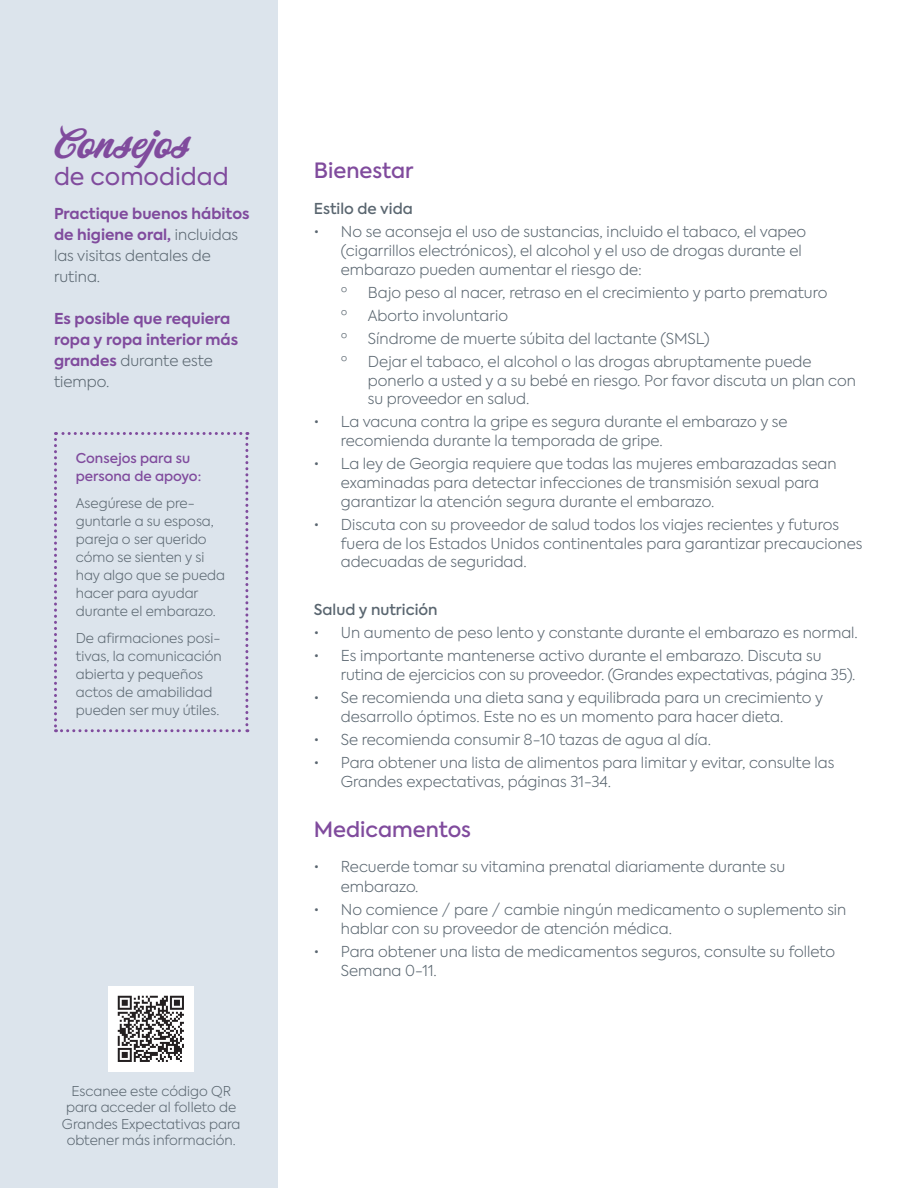
<style>
.page{position:relative;width:918px;height:1188px;background:#fff}
.page>*{position:absolute;margin:0;border:0;box-sizing:border-box;transform-origin:0 0}
.t1{font:38.25px "Corner Store JF";color:#804b9d}
.t2{font:24px "Axiforma";color:#804b9d}
.t3{font:500 21px "Axiforma";color:#804b9d}
.t4{font:300 15px/18.8px "Axiforma";color:#5a6670}
.t5{font:700 15px/21px "Axiforma";color:#804b9d}
.t6{font:500 15px "Axiforma";color:#5a6670}
.t7{font:300 13.5px/18px "Axiforma";color:#5a6670}
.t8{font:500 13.5px/18px "Axiforma";color:#804b9d}
.s1{font-weight:300;color:#5a6670}
</style>
<div class="page">
<div style="left:0;top:0;width:278px;height:1188px;background:#dce4ec"></div>
<img style="left:109px;top:986px;width:85px;height:85px">
<svg style="left:54px;top:432px;width:194px;height:300px"></svg>
<h1 class="t1" style="left:54px;top:116px;width:137px">Consejos</h1>
<h2 class="t2" style="left:54px;top:161px;width:176px">de comodidad</h2>
<p class="t5" style="left:54px;top:203px;width:197px">Practique buenos hábitos de higiene oral, <span class="s1">incluidas las visitas dentales de rutina.</span></p>
<p class="t5" style="left:54px;top:308px;width:186px">Es posible que requiera ropa y ropa interior más grandes <span class="s1">durante este tiempo.</span></p>
<p class="t8" style="left:76px;top:449px;width:127px">Consejos para su persona de apoyo:</p>
<p class="t7" style="left:76px;top:494px;width:151px">Asegúrese de pre&shy;guntarle a su esposa, pareja o ser querido cómo se sienten y si hay algo que se pueda hacer para ayudar durante el embarazo.</p>
<p class="t7" style="left:76px;top:629px;width:147px">De afirmaciones posi&shy;tivas, la comunicación abierta y pequeños actos de amabilidad pueden ser muy útiles.</p>
<p class="t7" style="left:62px;top:1083px;width:180px;line-height:16.2px;text-align:center">Escanee este código QR para acceder al folleto de<br>Grandes Expectativas para obtener más información.</p>
<h3 class="t3" style="left:314px;top:157px;width:101px">Bienestar</h3>
<p class="t6" style="left:314px;top:199px;width:100px">Estilo de vida</p>
<p class="t4" style="left:341px;top:222px;width:467px;text-indent:-27px">• No se aconseja el uso de sustancias, incluido el tabaco, el vapeo (cigarrillos electrónicos), el alcohol y el uso de drogas durante el embarazo pueden aumentar el riesgo de:</p>
<p class="t4" style="left:341px;top:283px;width:8px">º</p>
<p class="t4" style="left:368px;top:283px;width:461px">Bajo peso al nacer, retraso en el crecimiento y parto prematuro</p>
<p class="t4" style="left:341px;top:306px;width:8px">º</p>
<p class="t4" style="left:368px;top:306px;width:142px">Aborto involuntario</p>
<p class="t4" style="left:341px;top:329px;width:8px">º</p>
<p class="t4" style="left:368px;top:329px;width:343px">Síndrome de muerte súbita del lactante (SMSL)</p>
<p class="t4" style="left:341px;top:352px;width:8px">º</p>
<p class="t4" style="left:368px;top:352px;width:490px">Dejar el tabaco, el alcohol o las drogas abruptamente puede ponerlo a usted y a su bebé en riesgo. Por favor discuta un plan con su proveedor en salud.</p>
<p class="t4" style="left:341px;top:413px;width:448px;text-indent:-27px">• La vacuna contra la gripe es segura durante el embarazo y se recomienda durante la temporada de gripe.</p>
<p class="t4" style="left:341px;top:454px;width:497px;text-indent:-27px">• La ley de Georgia requiere que todas las mujeres embarazadas sean examinadas para detectar infecciones de transmisión sexual para garantizar la atención segura durante el embarazo.</p>
<p class="t4" style="left:341px;top:515px;width:523px;text-indent:-27px">• Discuta con su proveedor de salud todos los viajes recientes y futuros fuera de los Estados Unidos continentales para garantizar precauciones adecuadas de seguridad.</p>
<p class="t6" style="left:314px;top:600px;width:125px">Salud y nutrición</p>
<p class="t4" style="left:314px;top:623px;width:546px">• Un aumento de peso lento y constante durante el embarazo es normal.</p>
<p class="t4" style="left:341px;top:646px;width:516px;text-indent:-27px">• Es importante mantenerse activo durante el embarazo. Discuta su rutina de ejercicios con su proveedor. (Grandes expectativas, página 35).</p>
<p class="t4" style="left:341px;top:688px;width:484px;text-indent:-27px">• Se recomienda una dieta sana y equilibrada para un crecimiento y desarrollo óptimos. Este no es un momento para hacer dieta.</p>
<p class="t4" style="left:314px;top:730px;width:399px">• Se recomienda consumir 8-10 tazas de agua al día.</p>
<p class="t4" style="left:341px;top:753px;width:495px;text-indent:-27px">• Para obtener una lista de alimentos para limitar y evitar, consulte las<br>Grandes expectativas, páginas 31-34.</p>
<h3 class="t3" style="left:314px;top:815px;width:159px">Medicamentos</h3>
<p class="t4" style="left:341px;top:857px;width:446px;line-height:19.5px;text-indent:-27px">• Recuerde tomar su vitamina prenatal diariamente durante su embarazo.</p>
<p class="t4" style="left:341px;top:899px;width:507px;line-height:19.5px;text-indent:-27px">• No comience / pare / cambie ningún medicamento o suplemento sin hablar con su proveedor de atención médica.</p>
<p class="t4" style="left:341px;top:942px;width:496px;line-height:19.5px;text-indent:-27px">• Para obtener una lista de medicamentos seguros, consulte su folleto<br>Semana 0-11.</p>
</div>
